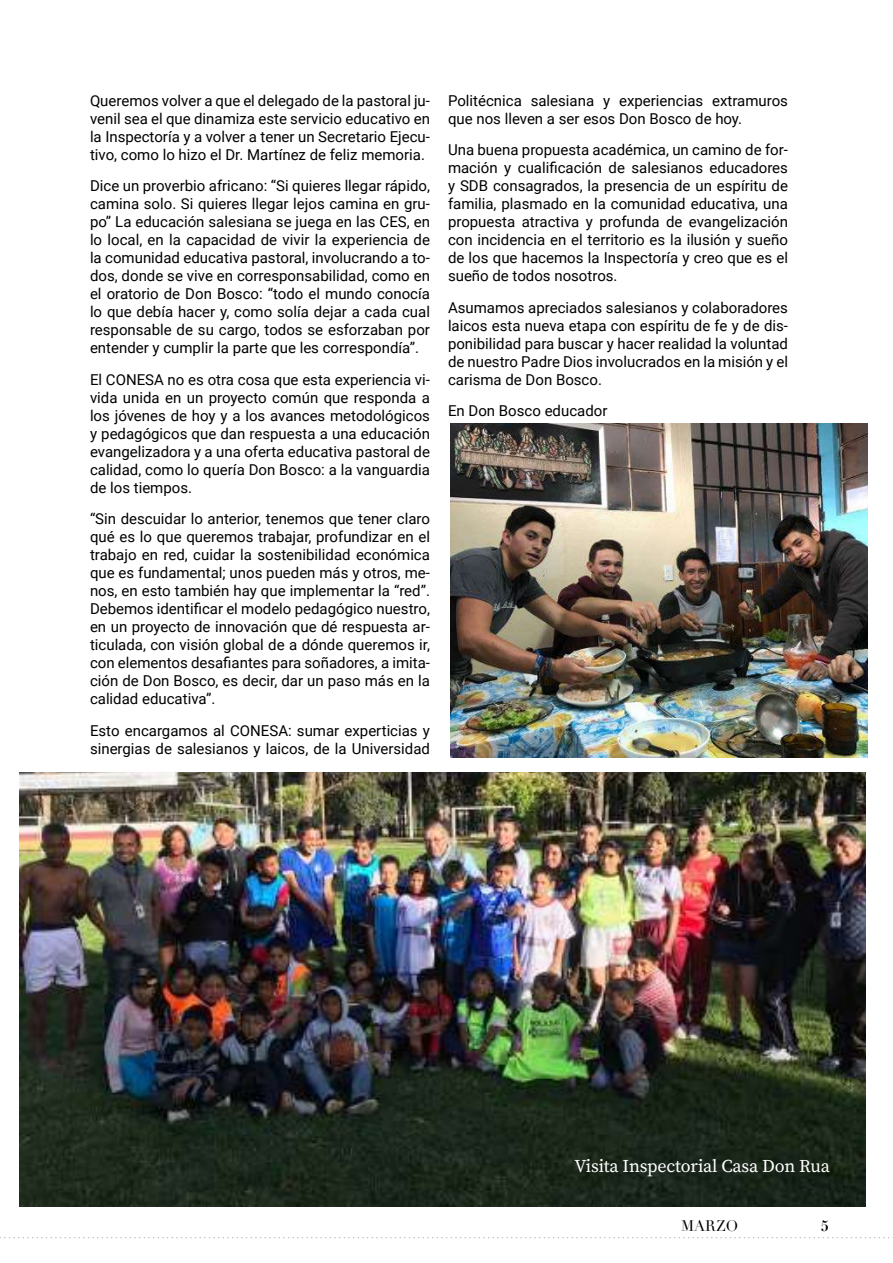
<style>
.page{position:relative;width:893px;height:1263px;background:#fff}
.page>*{position:absolute;margin:0;border:0;box-sizing:border-box;transform-origin:0 0}
.t1{font:18px "Source Serif Pro";letter-spacing:-.01em;color:#fff}
.t2{font:15px/18px "Roboto";color:#000;text-align:justify}
.t3{font:15px "Didot";color:#000}
.t4{font:700 15px "Didot";color:#000}
</style>
<div class="page">
<svg style="left:0;top:1237px;width:893px;height:1px"></svg>
<img style="left:20px;top:773px;width:846px;height:433px">
<img style="left:450px;top:424px;width:418px;height:334px">
<p class="t2" style="left:90px;top:91px;width:341px">Queremos volver a que el delegado de la pastoral ju&shy;venil sea el que dinamiza este servicio educativo en la Inspectoría y a volver a tener un Secretario Ejecu&shy;tivo, como lo hizo el Dr. Martínez de feliz memoria.</p>
<p class="t2" style="left:90px;top:176px;width:341px">Dice un proverbio africano: “Si quieres llegar rápido, camina solo. Si quieres llegar lejos camina en gru&shy;po” La educación salesiana se juega en las CES, en lo local, en la capacidad de vivir la experiencia de la comunidad educativa pastoral, involucrando a to&shy;dos, donde se vive en corresponsabilidad, como en el oratorio de Don Bosco: “todo el mundo conocía lo que debía hacer y, como solía dejar a cada cual responsable de su cargo, todos se esforzaban por entender y cumplir la parte que les correspondía”.</p>
<p class="t2" style="left:90px;top:370px;width:341px">El CONESA no es otra cosa que esta experiencia vi&shy;vida unida en un proyecto común que responda a los jóvenes de hoy y a los avances metodológicos y pedagógicos que dan respuesta a una educación evangelizadora y a una oferta educativa pastoral de calidad, como lo quería Don Bosco: a la vanguardia de los tiempos.</p>
<p class="t2" style="left:90px;top:509px;width:341px">“Sin descuidar lo anterior, tenemos que tener claro qué es lo que queremos trabajar, profundizar en el trabajo en red, cuidar la sostenibilidad económica que es fundamental; unos pueden más y otros, me&shy;nos, en esto también hay que implementar la “red”.<br>Debemos identificar el modelo pedagógico nuestro, en un proyecto de innovación que dé respuesta ar&shy;ticulada, con visión global de a dónde queremos ir, con elementos desafiantes para soñadores, a imita&shy;ción de Don Bosco, es decir, dar un paso más en la calidad educativa”.</p>
<p class="t2" style="left:90px;top:721px;width:341px">Esto encargamos al CONESA: sumar experticias y sinergias de salesianos y laicos, de la Universidad</p>
<p class="t2" style="left:448px;top:91px;width:341px">Politécnica salesiana y experiencias extramuros que nos lleven a ser esos Don Bosco de hoy.</p>
<p class="t2" style="left:448px;top:140px;width:341px">Una buena propuesta académica, un camino de for&shy;mación y cualificación de salesianos educadores y SDB consagrados, la presencia de un espíritu de familia, plasmado en la comunidad educativa, una propuesta atractiva y profunda de evangelización con incidencia en el territorio es la ilusión y sueño de los que hacemos la Inspectoría y creo que es el sueño de todos nosotros.</p>
<p class="t2" style="left:448px;top:298px;width:341px">Asumamos apreciados salesianos y colaboradores laicos esta nueva etapa con espíritu de fe y de dis&shy;ponibilidad para buscar y hacer realidad la voluntad de nuestro Padre Dios involucrados en la misión y el carisma de Don Bosco.</p>
<p class="t2" style="left:448px;top:401px;width:161px">En Don Bosco educador</p>
<p class="t1" style="left:574px;top:1155px;width:257px">Visita Inspectorial Casa Don Rua</p>
<p class="t3" style="left:681px;top:1217px;width:59px">MARZO</p>
<p class="t4" style="left:821px;top:1216px;width:10px">5</p>
</div>
